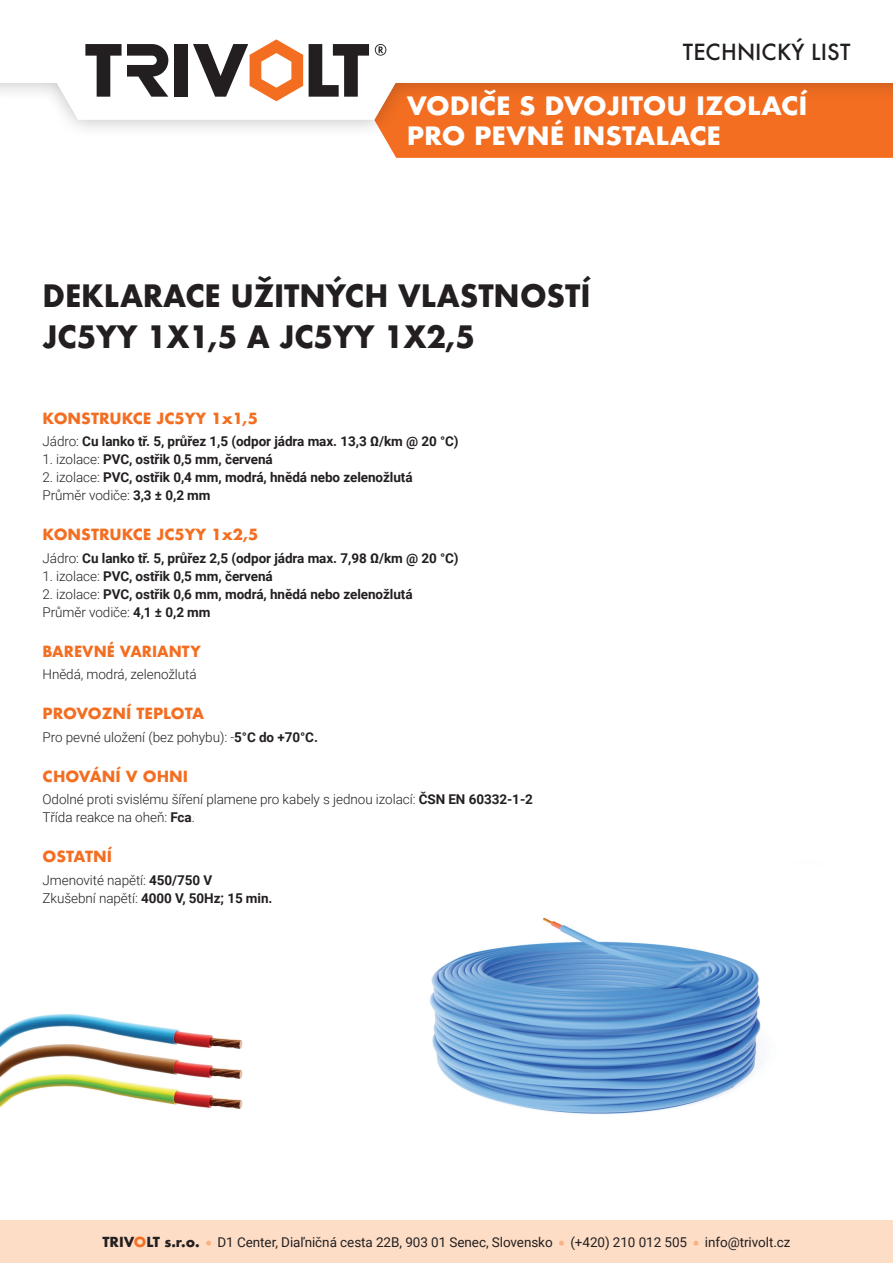
<style>
.page{position:relative;width:893px;height:1263px;background:#fff}
.page>*{position:absolute;margin:0;border:0;box-sizing:border-box;transform-origin:0 0}
.t1{font:700 30px/40.2px "Futura";letter-spacing:-.005em;color:#231f20;scale:.96 1}
.t2{font:700 24.6px/30px "Futura";color:#fff;scale:1.04 1}
.t3{font:500 21.6px "Futura";color:#231f20}
.t4{font:700 15px "Futura";color:#f36e21}
.t5{font:700 15px "Futura";color:#f36e21;scale:.96 1}
.t6{font:700 13.5px/18px "Roboto";letter-spacing:-.005em;color:#231f20}
.t7{font:300 13.5px/18px "Roboto";letter-spacing:-.005em;color:#231f20}
.t8{font:13.5px "Roboto";letter-spacing:-.005em;color:#231f20}
.t9{font:700 13.5px "Futura";letter-spacing:-.005em;color:#231f20}
.s1{font-weight:300}
.s2{font-weight:700}
.s3{color:#f36e21}
</style>
<div class="page">
<div style="left:0;top:0;width:893px;height:139px;background:#231f20;opacity:.3"></div>
<svg style="left:0;top:0;width:893px;height:120px"></svg>
<div style="left:174px;top:44px;width:13px;height:53px;background:#231f20"></div>
<svg style="left:193px;top:39px;width:110px;height:62px"></svg>
<svg style="left:85px;top:44px;width:83px;height:53px"></svg>
<svg style="left:309px;top:44px;width:584px;height:114px"></svg>
<div style="left:0;top:1220px;width:893px;height:43px;background:#fdddc6"></div>
<svg style="left:206px;top:1240px;width:5px;height:6px"></svg>
<svg style="left:559px;top:1240px;width:5px;height:6px"></svg>
<svg style="left:694px;top:1240px;width:4px;height:6px"></svg>
<img style="left:0;top:1014px;width:243px;height:95px">
<img style="left:430px;top:917px;width:332px;height:198px">
<h3 class="t3" style="left:683px;top:37px;width:169px">TECHNICKÝ LIST</h3>
<h2 class="t2" style="left:407px;top:91px;width:387px">VODIČE S DVOJITOU IZOLACÍ<br>PRO PEVNÉ INSTALACE</h2>
<h1 class="t1" style="left:43px;top:276px;width:572px">DEKLARACE UŽITNÝCH VLASTNOSTÍ<br>JC5YY 1X1,5 A JC5YY 1X2,5</h1>
<p class="t4" style="left:43px;top:407px;width:217px">KONSTRUKCE JC5YY 1x1,5</p>
<p class="t6" style="left:43px;top:432px;width:418px"><span class="s1">Jádro:</span> Cu lanko tř. 5, průřez 1,5 (odpor jádra max. 13,3 Ω/km @ 20 °C)</p>
<p class="t6" style="left:43px;top:450px;width:232px"><span class="s1">1. izolace:</span> PVC, ostřik 0,5 mm, červená</p>
<p class="t6" style="left:43px;top:468px;width:372px"><span class="s1">2. izolace:</span> PVC, ostřik 0,4 mm, modrá, hnědá nebo zelenožlutá<br><span class="s1">Průměr vodiče:</span> 3,3 ± 0,2 mm</p>
<p class="t4" style="left:43px;top:524px;width:217px">KONSTRUKCE JC5YY 1x2,5</p>
<p class="t6" style="left:43px;top:548px;width:418px"><span class="s1">Jádro:</span> Cu lanko tř. 5, průřez 2,5 (odpor jádra max. 7,98 Ω/km @ 20 °C)</p>
<p class="t6" style="left:43px;top:566px;width:232px"><span class="s1">1. izolace:</span> PVC, ostřik 0,5 mm, červená</p>
<p class="t6" style="left:43px;top:584px;width:372px"><span class="s1">2. izolace:</span> PVC, ostřik 0,6 mm, modrá, hnědá nebo zelenožlutá<br><span class="s1">Průměr vodiče:</span> 4,1 ± 0,2 mm</p>
<p class="t5" style="left:43px;top:640px;width:166px">BAREVNÉ VARIANTY</p>
<p class="t7" style="left:43px;top:665px;width:156px">Hnědá, modrá, zelenožlutá</p>
<p class="t4" style="left:43px;top:703px;width:163px">PROVOZNÍ TEPLOTA</p>
<p class="t7" style="left:43px;top:727px;width:277px">Pro pevné uložení (bez pohybu): -<span class="s2">5°C do +70°C.</span></p>
<p class="t4" style="left:43px;top:765px;width:147px">CHOVÁNÍ V OHNI</p>
<p class="t7" style="left:43px;top:790px;width:492px">Odolné proti svislému šíření plamene pro kabely s jednou izolací: <span class="s2">ČSN EN 60332-1-2<br></span>Třída reakce na oheň: <span class="s2">Fca</span>.</p>
<p class="t4" style="left:43px;top:846px;width:71px">OSTATNÍ</p>
<p class="t7" style="left:43px;top:870px;width:232px">Jmenovité napětí: <span class="s2">450/750 V<br></span>Zkušební napětí: <span class="s2">4000 V, 50Hz; 15 min.</span></p>
<p class="t9" style="left:102px;top:1232px;width:99px">TRIV<span class="s3">O</span>LT s.r.o.</p>
<p class="t8" style="left:217px;top:1233px;width:337px">D1 Center, Diaľničná cesta 22B, 903 01 Senec, Slovensko</p>
<p class="t8" style="left:570px;top:1233px;width:118px">(+420) 210 012 505</p>
<p class="t8" style="left:705px;top:1233px;width:87px">info@trivolt.cz</p>
</div>
